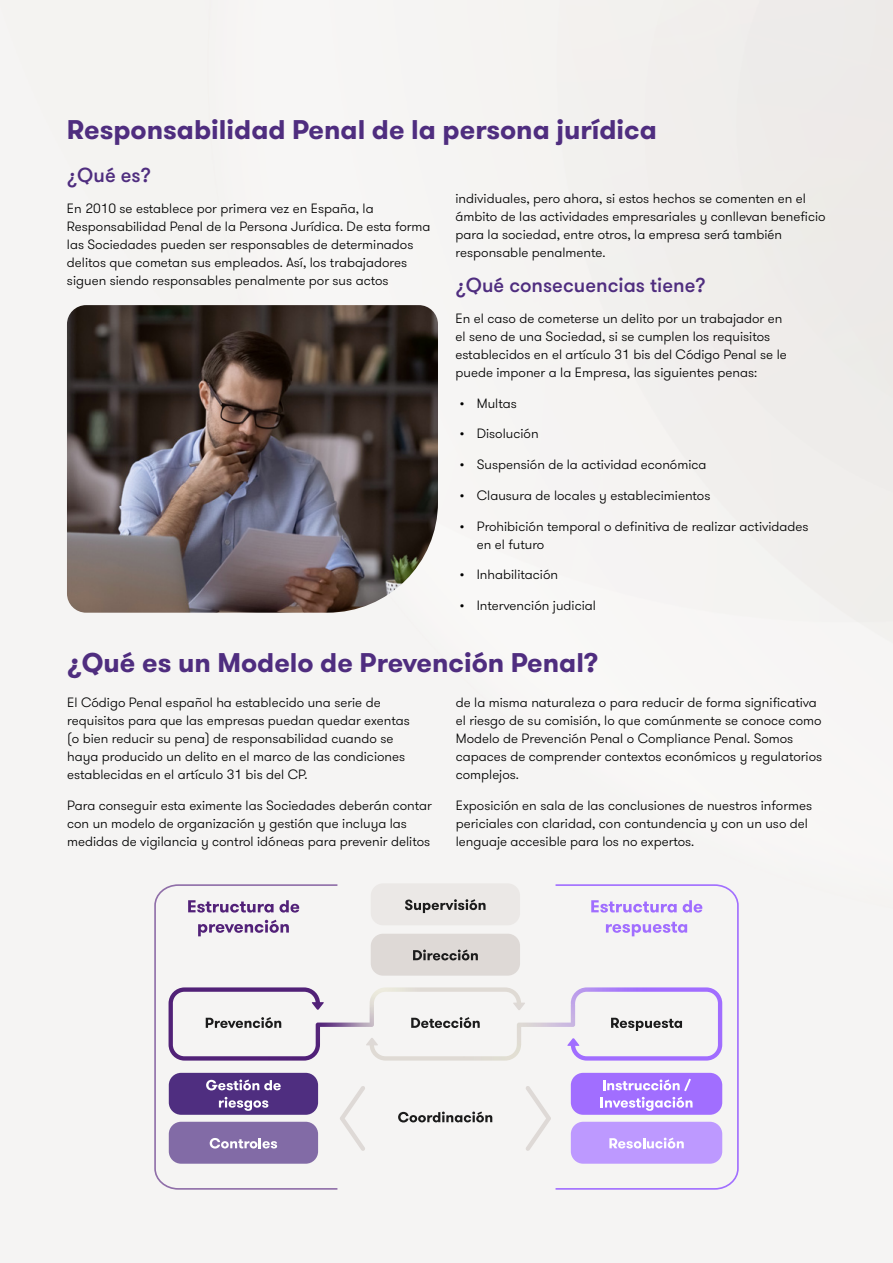
<style>
.page{position:relative;width:893px;height:1263px;background:#fff}
.page>*{position:absolute;margin:0;border:0;box-sizing:border-box;transform-origin:0 0}
.t1{font:700 27px "GT Walsheim Pro";color:#4f2d7f}
.t2{font:500 20.25px "GT Walsheim Pro";color:#4f2d7f}
.t3{font:300 13.5px/18px "GT Walsheim Pro";color:#000}
</style>
<div class="page">
<img style="left:67px;top:305px;width:371px;height:308px">
<div style="left:371px;top:883px;width:149px;height:42px;background:#ebe8e6;border-radius:12px"></div>
<svg style="left:405px;top:899px;width:81px;height:14px"></svg>
<svg style="left:398px;top:1111px;width:94px;height:11px"></svg>
<div style="left:371px;top:934px;width:149px;height:42px;background:#ded9d6;border-radius:12px"></div>
<svg style="left:413px;top:949px;width:65px;height:11px"></svg>
<svg style="left:154px;top:884px;width:183px;height:306px;fill:#f5f4f3"></svg>
<svg style="left:556px;top:884px;width:183px;height:306px;fill:#f5f4f3"></svg>
<svg style="left:340px;top:1086px;width:25px;height:65px"></svg>
<svg style="left:525px;top:1086px;width:26px;height:65px"></svg>
<img style="left:521px;top:987px;width:201px;height:73px">
<img style="left:169px;top:987px;width:352px;height:73px">
<svg style="left:591px;top:900px;width:86px;height:12px"></svg>
<svg style="left:683px;top:900px;width:19px;height:12px"></svg>
<h1 class="t1" style="left:67px;top:112px;width:591px">Responsabilidad Penal de la persona jurídica</h1>
<h2 class="t2" style="left:67px;top:162px;width:86px">¿Qué es?</h2>
<p class="t3" style="left:67px;top:200px;width:365px">En 2010 se establece por primera vez en España, la Responsabilidad Penal de la Persona Jurídica. De esta forma las Sociedades pueden ser responsables de determinados delitos que cometan sus empleados. Así, los trabajadores siguen siendo responsables penalmente por sus actos</p>
<p class="t3" style="left:455px;top:189px;width:372px">individuales, pero ahora, si estos hechos se comenten en el ámbito de las actividades empresariales y conllevan beneficio para la sociedad, entre otros, la empresa será también responsable penalmente.</p>
<h2 class="t2" style="left:455px;top:272px;width:252px">¿Qué consecuencias tiene?</h2>
<p class="t3" style="left:455px;top:309px;width:333px">En el caso de cometerse un delito por un trabajador en el seno de una Sociedad, si se cumplen los requisitos establecidos en el artículo 31 bis del Código Penal se le puede imponer a la Empresa, las siguientes penas:</p>
<p class="t3" style="left:460px;top:394px;width:59px">• Multas</p>
<p class="t3" style="left:460px;top:425px;width:80px">• Disolución</p>
<p class="t3" style="left:460px;top:456px;width:248px">• Suspensión de la actividad económica</p>
<p class="t3" style="left:460px;top:486px;width:252px">• Clausura de locales y establecimientos</p>
<p class="t3" style="left:477px;top:517px;width:333px;text-indent:-17px">• Prohibición temporal o definitiva de realizar actividades en el futuro</p>
<p class="t3" style="left:460px;top:566px;width:100px">• Inhabilitación</p>
<p class="t3" style="left:460px;top:597px;width:138px">• Intervención judicial</p>
<h1 class="t1" style="left:67px;top:645px;width:533px">¿Qué es un Modelo de Prevención Penal?</h1>
<p class="t3" style="left:67px;top:694px;width:344px">El Código Penal español ha establecido una serie de requisitos para que las empresas puedan quedar exentas (o bien reducir su pena) de responsabilidad cuando se haya producido un delito en el marco de las condiciones establecidas en el artículo 31 bis del CP.</p>
<p class="t3" style="left:67px;top:797px;width:366px">Para conseguir esta eximente las Sociedades deberán contar con un modelo de organización y gestión que incluya las medidas de vigilancia y control idóneas para prevenir delitos</p>
<p class="t3" style="left:456px;top:694px;width:368px">de la misma naturaleza o para reducir de forma significativa el riesgo de su comisión, lo que comúnmente se conoce como Modelo de Prevención Penal o Compliance Penal. Somos capaces de comprender contextos económicos y regulatorios complejos.</p>
<p class="t3" style="left:456px;top:797px;width:358px">Exposición en sala de las conclusiones de nuestros informes periciales con claridad, con contundencia y con un uso del lenguaje accesible para los no expertos.</p>
</div>
